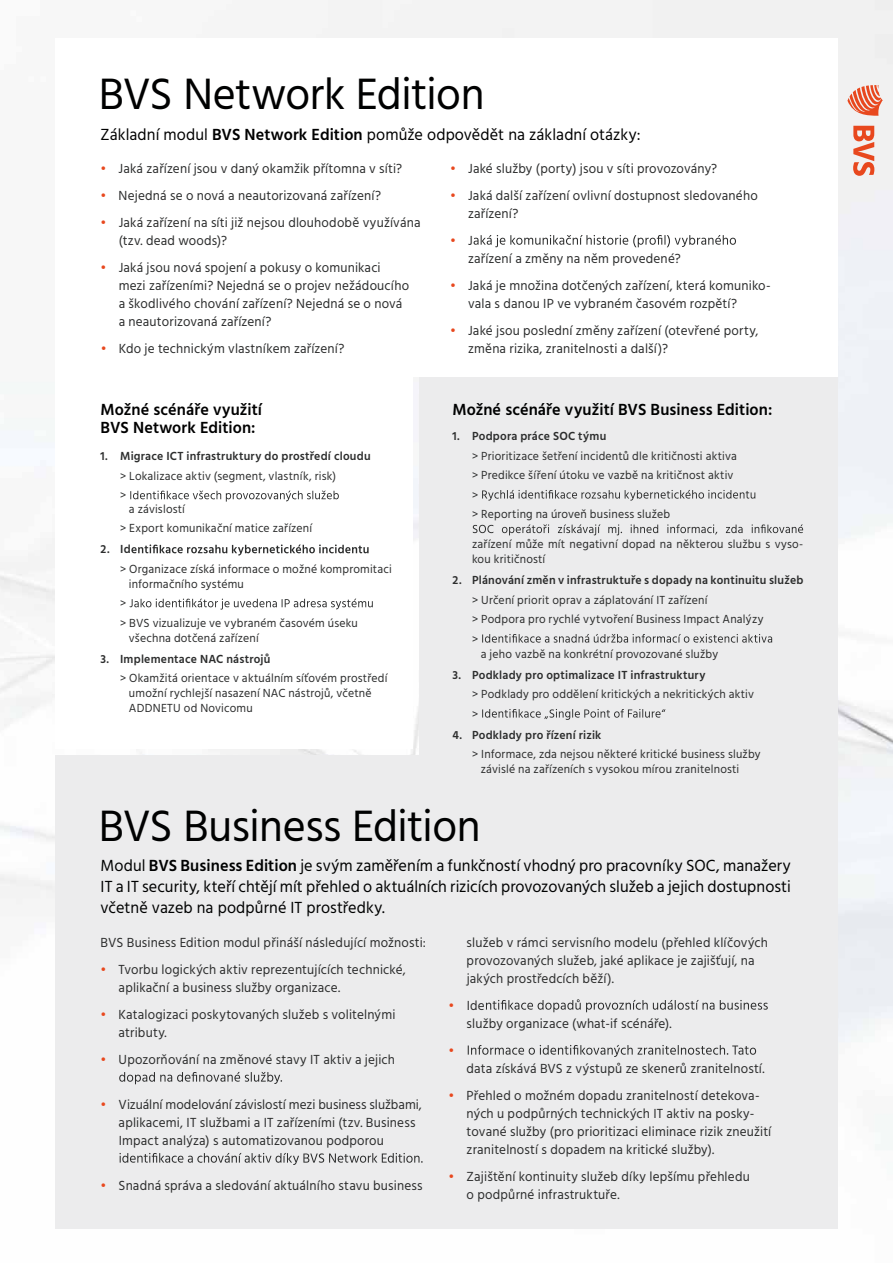
<style>
.page{position:relative;width:893px;height:1263px;background:#fff}
.page>*{position:absolute;margin:0;border:0;box-sizing:border-box;transform-origin:0 0}
.t1{font:45px "Hind";letter-spacing:-.01em;color:#000101}
.t2{font:16.5px/21px "Hind";letter-spacing:.005em;color:#000101;text-align:justify}
.t3{font:600 16.5px/18px "Hind";letter-spacing:.005em;color:#000101}
.t4{font:13.5px/18px "Hind";letter-spacing:.015em;color:#2c2d2d}
.t5{font:13.5px "Hind";color:#e8481e}
.t6{font:12px/19.5px "Hind";letter-spacing:.015em;color:#2c2d2d}
.t7{font:600 12px "Hind";letter-spacing:.02em;color:#2c2d2d}
.s1{font-weight:600}
.s2{color:#e8481e}
</style>
<div class="page">
<div style="left:55px;top:755px;width:783px;height:474px;background:#ececed"></div>
<div style="left:419px;top:377px;width:419px;height:755px;background:#ececed"></div>
<svg style="left:474px;top:235px;width:262px;height:12px"></svg>
<svg style="left:482px;top:490px;width:273px;height:11px"></svg>
<svg style="left:473px;top:524px;width:330px;height:11px"></svg>
<svg style="left:482px;top:634px;width:290px;height:9px"></svg>
<svg style="left:482px;top:709px;width:183px;height:11px"></svg>
<svg style="left:119px;top:1072px;width:163px;height:12px"></svg>
<svg style="left:119px;top:1153px;width:304px;height:12px"></svg>
<svg style="left:486px;top:999px;width:282px;height:13px"></svg>
<svg style="left:468px;top:1045px;width:288px;height:12px"></svg>
<svg style="left:853px;top:126px;width:21px;height:50px"></svg>
<svg style="left:847px;top:85px;width:36px;height:31px"></svg>
<svg style="left:130px;top:491px;width:209px;height:11px"></svg>
<svg style="left:131px;top:544px;width:238px;height:11px"></svg>
<svg style="left:130px;top:599px;width:243px;height:11px"></svg>
<h1 class="t1" style="left:99px;top:64px;width:387px">BVS Network Edition</h1>
<p class="t2" style="left:101px;top:125px;width:541px">Základní modul <span class="s1">BVS Network Edition</span> pomůže odpovědět na základní otázky:</p>
<p class="t4" style="left:101px;top:160px;width:303px"><span class="s2">•</span> Jaká zařízení jsou v daný okamžik přítomna v síti?</p>
<p class="t4" style="left:101px;top:187px;width:282px"><span class="s2">•</span> Nejedná se o nová a neautorizovaná zařízení?</p>
<p class="t4" style="left:119px;top:214px;width:303px;text-indent:-18px"><span class="s2">•</span> Jaká zařízení na síti již nejsou dlouhodobě využívána (tzv. dead woods)?</p>
<p class="t4" style="left:119px;top:259px;width:292px;text-indent:-18px"><span class="s2">•</span> Jaká jsou nová spojení a pokusy o komunikaci mezi zařízeními? Nejedná se o projev nežádoucího a škodlivého chování zařízení? Nejedná se o nová a neautorizovaná zařízení?</p>
<p class="t4" style="left:101px;top:340px;width:245px"><span class="s2">•</span> Kdo je technickým vlastníkem zařízení?</p>
<p class="t4" style="left:450px;top:160px;width:269px"><span class="s2">•</span> Jaké služby (porty) jsou v síti provozovány?</p>
<p class="t4" style="left:468px;top:187px;width:291px;text-indent:-18px"><span class="s2">•</span> Jaká další zařízení ovlivní dostupnost sledovaného zařízení?</p>
<p class="t4" style="left:468px;top:232px;width:214px;text-indent:-18px"><span class="s2">•</span> J<br>zařízení a změny na něm provedené?</p>
<p class="t4" style="left:468px;top:277px;width:304px;text-indent:-18px"><span class="s2">•</span> Jaká je množina dotčených zařízení, která komuniko&shy;vala s danou IP ve vybraném časovém rozpětí?</p>
<p class="t4" style="left:468px;top:322px;width:292px;text-indent:-18px"><span class="s2">•</span> Jaké jsou poslední změny zařízení (otevřené porty, změna rizika, zranitelnosti a další)?</p>
<p class="t3" style="left:101px;top:400px;width:163px">Možné scénáře využití<br>BVS Network Edition:</p>
<p class="t3" style="left:452px;top:400px;width:321px">Možné scénáře využití BVS Business Edition:</p>
<p class="t7" style="left:452px;top:429px;width:155px">1. Podpora práce SOC týmu</p>
<p class="t6" style="left:472px;top:447px;width:266px">&gt; Prioritizace šetření incidentů dle kritičnosti aktiva &gt; Predikce šíření útoku ve vazbě na kritičnost aktiv &gt;<br>&gt; Reporting na úroveň business služeb</p>
<p class="t6" style="left:472px;top:537px;width:333px;line-height:15px">zařízení může mít negativní dopad na některou službu s vyso&shy;kou kritičností</p>
<p class="t7" style="left:452px;top:573px;width:352px">2. Plánování změn v infrastruktuře s dopady na kontinuitu služeb</p>
<p class="t6" style="left:472px;top:591px;width:293px">&gt; Určení priorit oprav a záplatování IT zařízení<br>&gt; Podpora pro rychlé vytvoření Business Impact Analýzy &gt;</p>
<p class="t6" style="left:481px;top:645px;width:239px">a jeho vazbě na konkrétní provozované služby</p>
<p class="t7" style="left:452px;top:667px;width:254px">3. Podklady pro optimalizace IT infrastruktury</p>
<p class="t6" style="left:472px;top:685px;width:284px">&gt; Podklady pro oddělení kritických a nekritických aktiv &gt;</p>
<p class="t7" style="left:452px;top:727px;width:150px">4. Podklady pro řízení rizik</p>
<p class="t6" style="left:481px;top:747px;width:281px;line-height:15px;text-indent:-9px">&gt; Informace, zda nejsou některé kritické business služby závislé na zařízeních s vysokou mírou zranitelnosti</p>
<h1 class="t1" style="left:99px;top:795px;width:383px">BVS Business Edition</h1>
<p class="t2" style="left:101px;top:856px;width:692px">Modul <span class="s1">BVS Business Edition</span> je svým zaměřením a funkčností vhodný pro pracovníky SOC, manažery IT a IT security, kteří chtějí mít přehled o aktuálních rizicích provozovaných služeb a jejich dostupnosti včetně vazeb na podpůrné IT prostředky.</p>
<p class="t4" style="left:101px;top:934px;width:327px">BVS Business Edition modul přináší následující možnosti:</p>
<p class="t4" style="left:119px;top:961px;width:289px;text-indent:-18px"><span class="s2">•</span> Tvorbu logických aktiv reprezentujících technické, aplikační a business služby organizace.</p>
<p class="t4" style="left:119px;top:1006px;width:278px;text-indent:-18px"><span class="s2">•</span> Katalogizaci poskytovaných služeb s volitelnými atributy.</p>
<p class="t4" style="left:101px;top:1051px;width:296px"><span class="s2">•</span> Upozorňování na změnové stavy IT aktiv a jejich</p>
<p class="t4" style="left:119px;top:1096px;width:305px;text-indent:-18px"><span class="s2">•</span> Vizuální modelování závislostí mezi business službami, aplikacemi, IT službami a IT zařízeními (tzv. Business<br>Impact analýza) s automatizovanou podporou</p>
<p class="t4" style="left:101px;top:1177px;width:323px"><span class="s2">•</span> Snadná správa a sledování aktuálního stavu business</p>
<p class="t7" style="left:101px;top:449px;width:272px">1. Migrace ICT infrastruktury do prostředí cloudu</p>
<p class="t6" style="left:120px;top:467px;width:218px">&gt; Lokalizace aktiv (segment, vlastník, risk) &gt;</p>
<p class="t6" style="left:120px;top:500px;width:194px;text-indent:9px">a závislostí<br>&gt; Export komunikační matice zařízení</p>
<p class="t7" style="left:101px;top:542px;width:32px">2. Id</p>
<p class="t6" style="left:129px;top:562px;width:264px;line-height:15px;text-indent:-9px">&gt; Organizace získá informace o možné kompromitaci informačního systému</p>
<p class="t6" style="left:120px;top:594px;width:239px">&gt;<br>&gt; BVS vizualizuje ve vybraném časovém úseku</p>
<p class="t6" style="left:129px;top:629px;width:131px">všechna dotčená zařízení</p>
<p class="t7" style="left:101px;top:652px;width:171px">3. Implementace NAC nástrojů</p>
<p class="t6" style="left:129px;top:671px;width:260px;line-height:15px;text-indent:-9px">&gt; Okamžitá orientace v aktuálním síťovém prostředí umožní rychlejší nasazení NAC nástrojů, včetně<br>ADDNETU od Novicomu</p>
<p class="t4" style="left:467px;top:934px;width:303px">služeb v rámci servisního modelu (přehled klíčových provozovaných služeb, jaké aplikace je zajišťují, na jakých prostředcích běží).</p>
<p class="t4" style="left:467px;top:997px;width:207px;text-indent:-18px"><span class="s2">•</span> Ide<br>služby organizace (what-if scénáře).</p>
<p class="t5" style="left:449px;top:1041px;width:7px">•</p>
<p class="t4" style="left:467px;top:1060px;width:299px">data získává BVS z výstupů ze skenerů zranitelností.</p>
<p class="t4" style="left:467px;top:1087px;width:306px;text-indent:-18px"><span class="s2">•</span> Přehled o možném dopadu zranitelností detekova&shy;ných u podpůrných technických IT aktiv na posky&shy;tované služby (pro prioritizaci eliminace rizik zneužití zranitelností s dopadem na kritické služby).</p>
<p class="t4" style="left:467px;top:1168px;width:285px;text-indent:-18px"><span class="s2">•</span> Zajištění kontinuity služeb díky lepšímu přehledu o podpůrné infrastruktuře.</p>
</div>
